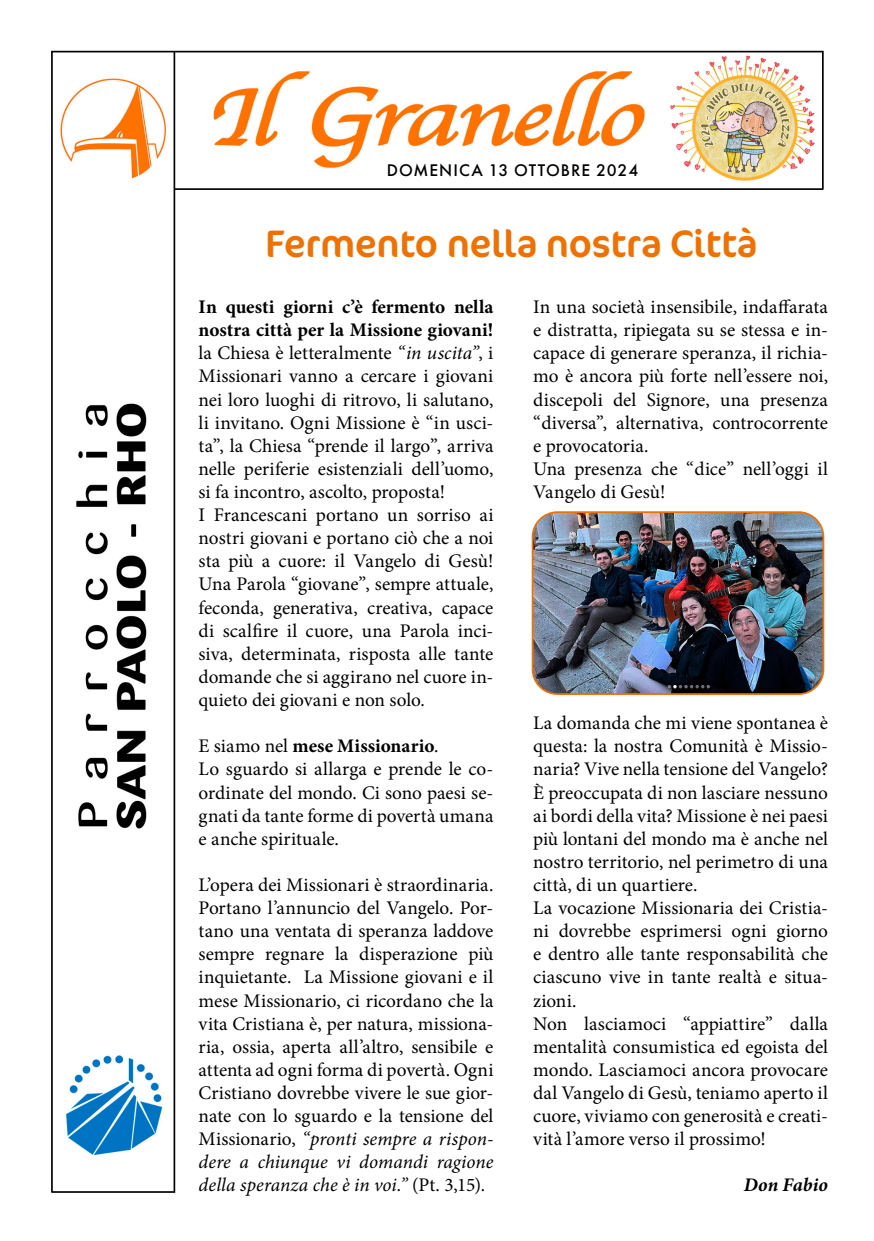
<style>
.page{position:relative;width:874px;height:1241px;background:#fff}
.page>*{position:absolute;margin:0;border:0;box-sizing:border-box;transform-origin:0 0}
.t1{font:38.5px "Cocon Pro";letter-spacing:-.005em;color:#ee7203}
.t2{font:19.25px/23.1px "Minion Pro";color:#000}
.t3{font:italic 700 19.25px "Minion Pro";letter-spacing:.005em;color:#000}
.t4{font:500 17.5px "Futura PT";letter-spacing:.055em;color:#000}
.s1{font-weight:700}
.s2{font-style:italic}
</style>
<div class="page">
<img style="left:51px;top:50px;width:774px;height:1143px">
<img style="left:532px;top:512px;width:291px;height:182px">
<div style="left:531px;top:511px;width:292px;height:183px;border:2px solid #ee7203;border-radius:25px"></div>
<p class="t4" style="left:386px;top:160px;width:253px">DOMENICA 13 OTTOBRE 2024</p>
<h1 class="t1" style="left:265px;top:218px;width:493px">Fermento nella nostra Città</h1>
<p class="t2" style="left:198px;top:295px;width:296px"><span class="s1">In questi giorni c’è fermento nella nostra città per la Missione giovani! </span>la Chiesa è letteralmente <span class="s2">“in uscita”</span>, i Missionari vanno a cercare i giovani nei loro luoghi di ritrovo, li salutano, li invitano. Ogni Missione è “in usci&shy;ta”, la Chiesa “prende il largo”, arriva nelle periferie esistenziali dell’uomo, si fa incontro, ascolto, proposta!<br>I Francescani portano un sorriso ai nostri giovani e portano ciò che a noi sta più a cuore: il Vangelo di Gesù!<br>Una Parola “giovane”, sempre attuale, feconda, generativa, creativa, capace di scalfire il cuore, una Parola inci&shy;siva, determinata, risposta alle tante domande che si aggirano nel cuore in&shy;quieto dei giovani e non solo.</p>
<p class="t2" style="left:198px;top:734px;width:296px">E siamo nel <span class="s1">mese Missionario</span>.<br>Lo sguardo si allarga e prende le co&shy;ordinate del mondo. Ci sono paesi se&shy;gnati da tante forme di povertà umana e anche spirituale.</p>
<p class="t2" style="left:198px;top:873px;width:296px;text-align:justify">L’opera dei Missionari è straordinaria.<br>Portano l’annuncio del Vangelo. Por&shy;tano una ventata di speranza laddove sempre regnare la disperazione più inquietante. La Missione giovani e il mese Missionario, ci ricordano che la vita Cristiana è, per natura, missiona&shy;ria, ossia, aperta all’altro, sensibile e attenta ad ogni forma di povertà. Ogni Cristiano dovrebbe vivere le sue gior&shy;nate con lo sguardo e la tensione del Missionario, <span class="s2">“pronti sempre a rispon&shy;dere a chiunque vi domandi ragione della speranza che è in voi.”</span> (Pt. 3,15).</p>
<p class="t2" style="left:533px;top:295px;width:296px">In una società insensibile, indaffarata e distratta, ripiegata su se stessa e in&shy;capace di generare speranza, il richia&shy;mo è ancora più forte nell’essere noi, discepoli del Signore, una presenza “diversa”, alternativa, controcorrente e provocatoria.<br>Una presenza che “dice” nell’oggi il Vangelo di Gesù!</p>
<p class="t2" style="left:533px;top:711px;width:296px">La domanda che mi viene spontanea è questa: la nostra Comunità è Missio&shy;naria? Vive nella tensione del Vangelo?<br>È preoccupata di non lasciare nessuno ai bordi della vita? Missione è nei paesi più lontani del mondo ma è anche nel nostro territorio, nel perimetro di una città, di un quartiere.<br>La vocazione Missionaria dei Cristia&shy;ni dovrebbe esprimersi ogni giorno e dentro alle tante responsabilità che ciascuno vive in tante realtà e situa&shy;zioni.<br>Non lasciamoci “appiattire” dalla mentalità consumistica ed egoista del mondo. Lasciamoci ancora provocare dal Vangelo di Gesù, teniamo aperto il cuore, viviamo con generosità e creati&shy;vità l’amore verso il prossimo!</p>
<p class="t3" style="left:743px;top:1171px;width:86px">Don Fabio</p>
</div>
